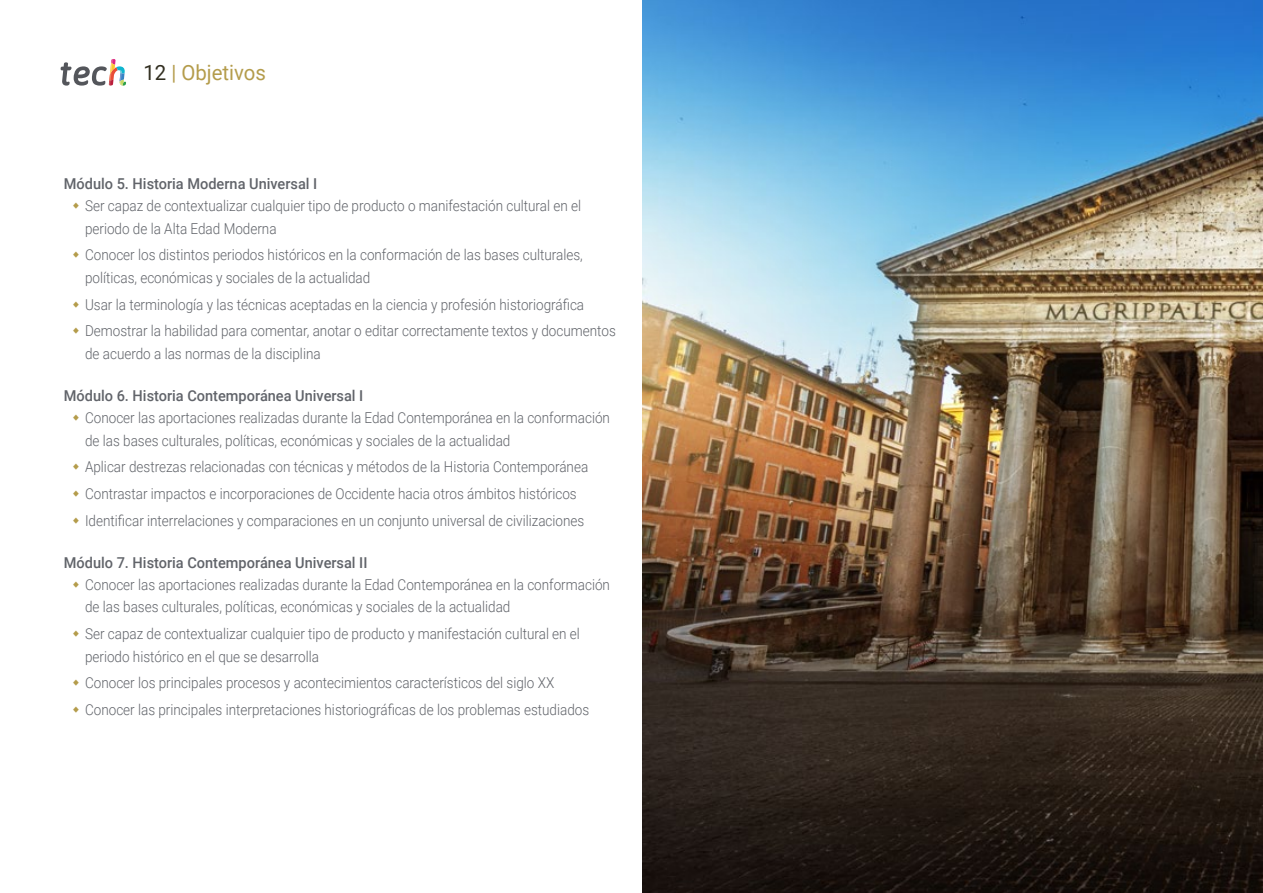
<style>
.page{position:relative;width:1263px;height:893px;background:#fff}
.page>*{position:absolute;margin:0;border:0;box-sizing:border-box;transform-origin:0 0}
.t1{font:21px "Roboto";color:#b49c4b}
.t2{font:300 15px/22.5px "Roboto";color:#61646a;scale:.9 1}
.t3{font:500 15px "Roboto";color:#61646a}
.s1{color:#312e20}
</style>
<div class="page">
<svg style="left:61px;top:59px;width:65px;height:27px"></svg>
<img style="left:642px;top:0;width:621px;height:893px">
<h1 class="t1" style="left:144px;top:57px;width:124px"><span class="s1">12</span> | Objetivos</h1>
<p class="t3" style="left:64px;top:173px;width:255px">Módulo 5. Historia Moderna Universal I</p>
<p class="t2" style="left:85px;top:194px;width:553px">Ser capaz de contextualizar cualquier tipo de producto o manifestación cultural en el periodo de la Alta Edad Moderna</p>
<p class="t2" style="left:85px;top:243px;width:555px">Conocer los distintos periodos históricos en la conformación de las bases culturales, políticas, económicas y sociales de la actualidad</p>
<p class="t2" style="left:85px;top:290px;width:591px;line-height:26.7px">Usar la terminología y las técnicas aceptadas en la ciencia y profesión historiográfica<br>Demostrar la habilidad para comentar, anotar o editar correctamente textos y documentos</p>
<p class="t2" style="left:85px;top:342px;width:263px">de acuerdo a las normas de la disciplina</p>
<p class="t3" style="left:64px;top:385px;width:301px">Módulo 6. Historia Contemporánea Universal I</p>
<p class="t2" style="left:85px;top:406px;width:585px">Conocer las aportaciones realizadas durante la Edad Contemporánea en la conformación de las bases culturales, políticas, económicas y sociales de la actualidad</p>
<p class="t2" style="left:85px;top:453px;width:561px;line-height:26.7px">Aplicar destrezas relacionadas con técnicas y métodos de la Historia Contemporánea<br>Contrastar impactos e incorporaciones de Occidente hacia otros ámbitos históricos<br>Identificar interrelaciones y comparaciones en un conjunto universal de civilizaciones</p>
<p class="t3" style="left:64px;top:552px;width:305px">Módulo 7. Historia Contemporánea Universal II</p>
<p class="t2" style="left:85px;top:573px;width:585px">Conocer las aportaciones realizadas durante la Edad Contemporánea en la conformación de las bases culturales, políticas, económicas y sociales de la actualidad</p>
<p class="t2" style="left:85px;top:622px;width:551px">Ser capaz de contextualizar cualquier tipo de producto y manifestación cultural en el periodo histórico en el que se desarrolla</p>
<p class="t2" style="left:85px;top:669px;width:562px;line-height:26.7px">Conocer los principales procesos y acontecimientos característicos del siglo XX<br>Conocer las principales interpretaciones historiográficas de los problemas estudiados</p>
</div>
